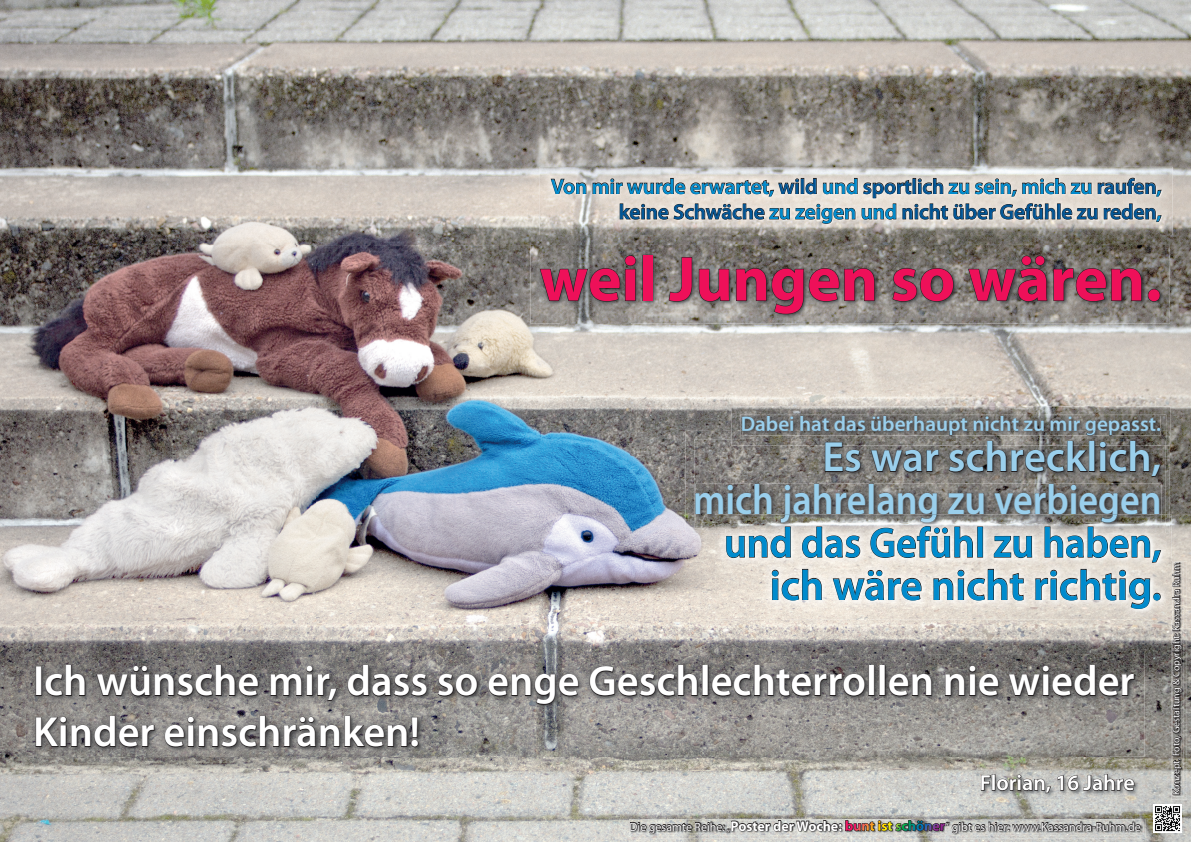
<style>
.page{position:relative;width:1191px;height:842px;background:#fff}
.page>*{position:absolute;margin:0;border:0;box-sizing:border-box;transform-origin:0 0}
.t1{font:700 63.6px "Myriad Pro";color:#ee1059}
.t2{font:600 42.4px/50.9px "Myriad Pro";color:#fff}
.t3{font:600 42.4px/42.4px "Myriad Pro";color:#9acfec;text-align:right}
.t4{font:600 42.4px/42.4px "Myriad Pro";color:#008bcd;text-align:right;scale:.94 1}
.t5{font:600 21.9px "Myriad Pro";color:#fff}
.t6{font:600 21.2px/25.4px "Myriad Pro";color:#015595;text-align:right}
.t7{font:600 21.2px "Myriad Pro";color:#9acfec}
.t8{font:12px "Myriad Pro";color:#fff}
.t9{font:10px "Myriad Pro";color:#fff}
.s1{color:#008bcd}
.s2{font-weight:700;font-size:14px}
</style>
<div class="page">
<img style="left:876px;top:0;width:315px;height:175px">
<img style="left:560px;top:0;width:316px;height:167px">
<img style="left:70px;top:0;width:490px;height:210px">
<img style="left:0;top:0;width:70px;height:666px">
<img style="left:1156px;top:175px;width:35px;height:667px">
<img style="left:69px;top:210px;width:1087px;height:35px">
<img style="left:69px;top:245px;width:491px;height:410px">
<img style="left:630px;top:324px;width:526px;height:97px">
<img style="left:560px;top:324px;width:70px;height:331px">
<img style="left:630px;top:421px;width:101px;height:35px">
<img style="left:630px;top:456px;width:70px;height:199px">
<img style="left:700px;top:563px;width:35px;height:92px">
<img style="left:735px;top:620px;width:421px;height:46px">
<img style="left:1121px;top:666px;width:35px;height:176px">
<img style="left:0;top:666px;width:35px;height:176px">
<img style="left:35px;top:757px;width:1086px;height:85px">
<img style="left:1171px;top:561px;width:15px;height:238px">
<img style="left:629px;top:819px;width:516px;height:19px">
<img style="left:530px;top:245px;width:639px;height:79px">
<img style="left:539px;top:254px;width:625px;height:65px">
<svg style="left:540px;top:255px;width:96px;height:46px;background:#585656"></svg>
<div style="left:642px;top:255px;width:11px;height:46px;border:1px solid #231f20"></div>
<svg style="left:669px;top:257px;width:23px;height:45px"></svg>
<svg style="left:699px;top:269px;width:30px;height:33px"></svg>
<svg style="left:736px;top:268px;width:138px;height:46px;background:#5d5b5a"></svg>
<svg style="left:892px;top:268px;width:61px;height:34px;background:#514f4f"></svg>
<svg style="left:968px;top:256px;width:79px;height:46px;background:#555251"></svg>
<svg style="left:1053px;top:268px;width:88px;height:33px;background:#4f4d4d"></svg>
<div style="left:1148px;top:289px;width:11px;height:12px;border:1px solid #231f20;border-radius:50%"></div>
<img style="left:26px;top:655px;width:1118px;height:34px">
<img style="left:1110px;top:689px;width:34px;height:68px">
<img style="left:26px;top:689px;width:34px;height:68px">
<img style="left:60px;top:752px;width:1050px;height:5px">
<img style="left:35px;top:664px;width:1104px;height:88px">
<div style="left:36px;top:667px;width:5px;height:29px;border:1px solid #231f20"></div>
<svg style="left:45px;top:665px;width:40px;height:31px"></svg>
<svg style="left:96px;top:665px;width:162px;height:31px;background:#585656"></svg>
<svg style="left:270px;top:666px;width:67px;height:35px;background:#626161"></svg>
<svg style="left:347px;top:665px;width:80px;height:31px;background:#5b595a"></svg>
<svg style="left:438px;top:674px;width:39px;height:22px"></svg>
<svg style="left:488px;top:674px;width:90px;height:31px;background:#615f5f"></svg>
<svg style="left:589px;top:665px;width:108px;height:31px;background:#5f5d5d"></svg>
<div style="left:702px;top:665px;width:6px;height:31px;border:1px solid #231f20"></div>
<svg style="left:712px;top:665px;width:153px;height:31px;background:#5d5b5b"></svg>
<div style="left:868px;top:665px;width:6px;height:31px;border:1px solid #231f20"></div>
<div style="left:879px;top:665px;width:6px;height:31px;border:1px solid #231f20"></div>
<svg style="left:889px;top:674px;width:42px;height:22px"></svg>
<svg style="left:945px;top:666px;width:53px;height:30px;background:#585655"></svg>
<svg style="left:1008px;top:665px;width:126px;height:31px;background:#525050"></svg>
<svg style="left:36px;top:716px;width:118px;height:31px;background:#5f5e5e"></svg>
<svg style="left:165px;top:716px;width:253px;height:31px;background:#666464"></svg>
<img style="left:980px;top:773px;width:159px;height:25px">
<svg style="left:981px;top:775px;width:9px;height:15px"></svg>
<div style="left:992px;top:774px;width:3px;height:16px;border:1px solid #231f20"></div>
<svg style="left:996px;top:775px;width:55px;height:18px"></svg>
<svg style="left:1057px;top:774px;width:77px;height:17px"></svg>
<img style="left:540px;top:167px;width:632px;height:68px">
<img style="left:551px;top:177px;width:612px;height:48px">
<svg style="left:551px;top:179px;width:35px;height:16px"></svg>
<svg style="left:592px;top:178px;width:569px;height:46px;background:#beb8b2"></svg>
<img style="left:731px;top:406px;width:439px;height:40px">
<img style="left:740px;top:414px;width:426px;height:17px">
<img style="left:685px;top:431px;width:484px;height:102px">
<img style="left:731px;top:431px;width:438px;height:15px">
<img style="left:694px;top:440px;width:471px;height:88px">
<img style="left:731px;top:440px;width:434px;height:6px">
<svg style="left:742px;top:416px;width:418px;height:61px;background:#686663"></svg>
<img style="left:715px;top:515px;width:456px;height:105px">
<img style="left:1171px;top:561px;width:1px;height:59px">
<img style="left:725px;top:528px;width:440px;height:85px">
<img style="left:1160px;top:525px;width:5px;height:3px">
<svg style="left:695px;top:483px;width:465px;height:80px;background:#9e9b98"></svg>
<svg style="left:772px;top:569px;width:49px;height:31px"></svg>
<svg style="left:833px;top:570px;width:88px;height:30px"></svg>
<svg style="left:933px;top:569px;width:90px;height:31px"></svg>
<svg style="left:1035px;top:569px;width:115px;height:40px;background:#cfcbc6"></svg>
<div style="left:1153px;top:593px;width:7px;height:7px;border:1px solid #231f20;border-radius:50%"></div>
<img style="left:1172px;top:562px;width:11px;height:234px">
<svg style="left:1172px;top:563px;width:10px;height:231px;background:#605c5a"></svg>
<img style="left:1153px;top:804px;width:28px;height:28px">
<img style="left:630px;top:820px;width:513px;height:15px">
<svg style="left:630px;top:819px;width:510px;height:14px;background:#82817f"></svg>
<p class="t6" style="left:551px;top:173px;width:612px"><span class="s1">Von mir wurde erwartet,</span> wild <span class="s1">und</span> sportlich <span class="s1">zu sein, mich zu</span> raufen<span class="s1">, </span>keine Schwäche <span class="s1">zu zeigen und</span> nicht über Gefühle zu reden<span class="s1">,</span></p>
<h1 class="t1" style="left:539px;top:238px;width:623px">weil Jungen so wären.</h1>
<p class="t7" style="left:740px;top:410px;width:422px">Dabei hat das überhaupt nicht zu mir gepasst.</p>
<h2 class="t3" style="left:693px;top:435px;width:470px">Es war schrecklich,<br>mich jahrelang zu verbiegen</h2>
<h2 class="t4" style="left:724px;top:521px;width:467px">und das Gefühl zu haben, ich wäre nicht richtig.</h2>
<h2 class="t2" style="left:33px;top:655px;width:1103px">Ich wünsche mir, dass so enge Geschlechterrollen nie wieder<br>Kinder einschränken!</h2>
<p class="t5" style="left:980px;top:769px;width:156px">Florian, 16 Jahre</p>
<p class="t8" style="left:629px;top:819px;width:214px">Die gesamte Reihe: „<span class="s2">Poster der Woche:</span></p>
<p class="t8" style="left:945px;top:819px;width:197px">“ gibt es hier: www.Kassandra-Ruhm.de</p>
<p class="t9" style="left:1170px;top:795px;width:234px;rotate:-90deg">Konzept, Foto, Gestaltung &amp; Copyright: Kassandra Ruhm</p>
</div>
